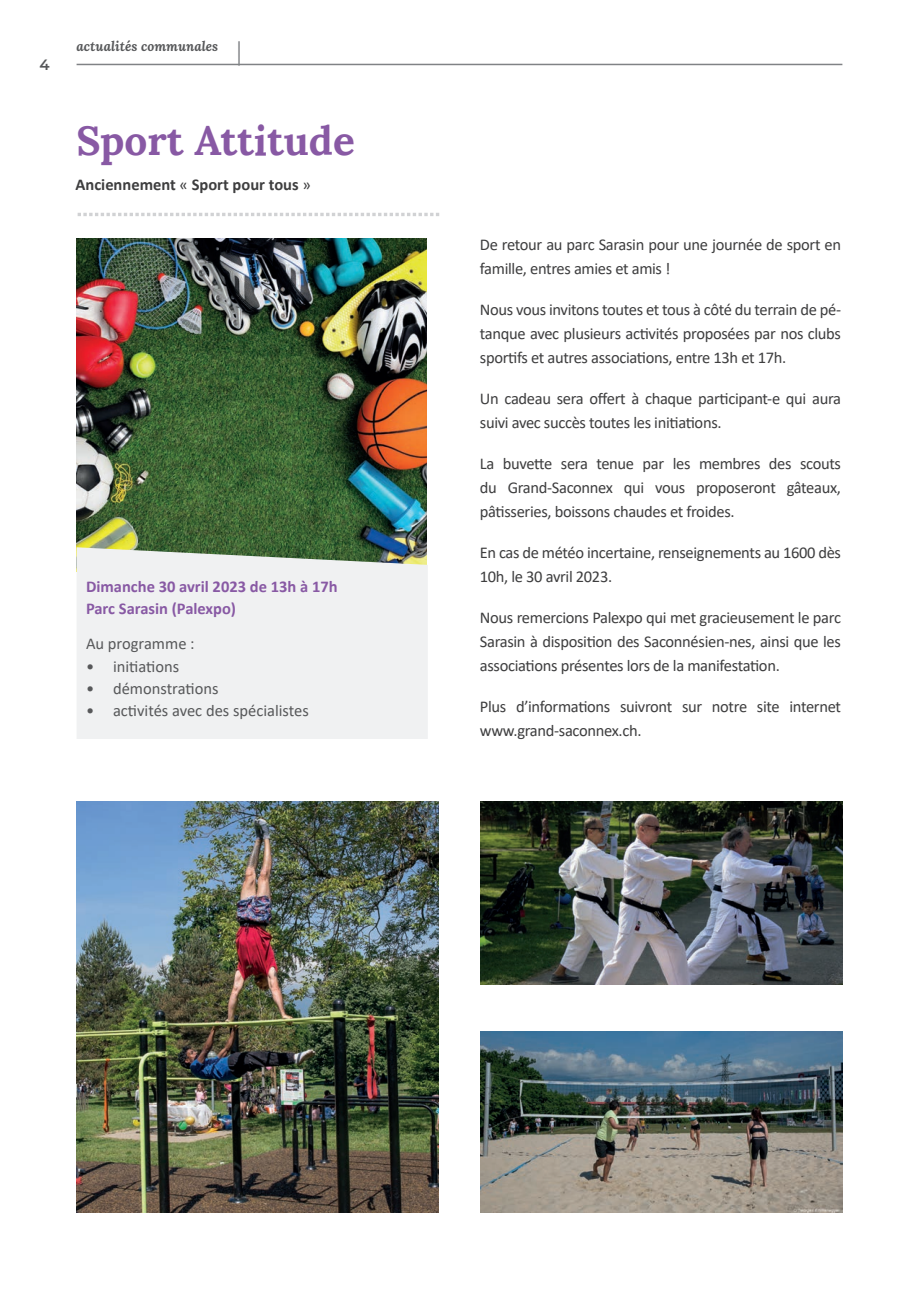
<style>
.page{position:relative;width:919px;height:1289px;background:#fff}
.page>*{position:absolute;margin:0;border:0;box-sizing:border-box;transform-origin:0 0}
.t1{font:700 40.5px "Lora";color:#8859a4}
.t2{font:16.5px/24px "Calibri";letter-spacing:-.02em;color:#3e3e3f}
.t3{font:16.5px "Calibri";color:#57585a}
.t4{font:700 16.5px/22.2px "Calibri";color:#8859a4}
.t5{font:700 16.5px "Calibri";color:#3e3e3f}
.t6{font:600 15px "Montserrat";color:#57585a}
.t7{font:italic 700 13.5px "Lora";color:#57585a}
.s1{font-style:normal;font-size:23.7px;color:#808285}
.s2{font-weight:400}
</style>
<div class="page">
<hr style="left:77px;top:64px;width:765px;height:1px;background:#808285">
<svg style="left:78px;top:213px;width:361px;height:3px"></svg>
<img style="left:76px;top:238px;width:350px;height:334px">
<div style="left:77px;top:547px;width:351px;height:192px;background:#f0f1f2"></div>
<img style="left:77px;top:801px;width:361px;height:411px">
<img style="left:480px;top:801px;width:362px;height:183px">
<img style="left:481px;top:1031px;width:361px;height:181px">
<p class="t6" style="left:40px;top:54px;width:12px">4</p>
<p class="t7" style="left:77px;top:37px;width:165px">actualités communales <span class="s1">|</span></p>
<h1 class="t1" style="left:76px;top:106px;width:280px">Sport Attitude</h1>
<p class="t5" style="left:75px;top:173px;width:237px">Anciennement <span class="s2">«</span> Sport pour tous <span class="s2">»</span></p>
<p class="t4" style="left:86px;top:575px;width:253px">Dimanche 30 avril 2023 de 13h à 17h<br>Parc Sarasin (Palexpo)</p>
<p class="t3" style="left:86px;top:632px;width:110px">Au programme :</p>
<p class="t3" style="left:86px;top:654px;width:95px">• initiations</p>
<p class="t3" style="left:86px;top:677px;width:134px">• démonstrations</p>
<p class="t3" style="left:86px;top:699px;width:224px">• activités avec des spécialistes</p>
<p class="t2" style="left:480px;top:232px;width:362px">De retour au parc Sarasin pour une journée de sport en famille, entres amies et amis !</p>
<p class="t2" style="left:480px;top:297px;width:363px;text-align:justify">Nous vous invitons toutes et tous à côté du terrain de pé&shy;tanque avec plusieurs activités proposées par nos clubs sportifs et autres associations, entre 13h et 17h.</p>
<p class="t2" style="left:480px;top:386px;width:362px">Un cadeau sera offert à chaque participant-e qui aura suivi avec succès toutes les initiations.</p>
<p class="t2" style="left:480px;top:451px;width:362px;text-align:justify">La buvette sera tenue par les membres des scouts du Grand-Saconnex qui vous proposeront gâteaux, pâtisseries, boissons chaudes et froides.</p>
<p class="t2" style="left:480px;top:540px;width:363px">En cas de météo incertaine, renseignements au 1600 dès<br>10h, le 30 avril 2023.</p>
<p class="t2" style="left:480px;top:605px;width:362px;text-align:justify">Nous remercions Palexpo qui met gracieusement le parc Sarasin à disposition des Saconnésien-nes, ainsi que les associations présentes lors de la manifestation.</p>
<p class="t2" style="left:480px;top:694px;width:362px">Plus d’informations suivront sur notre site internet www.grand-saconnex.ch.</p>
</div>
